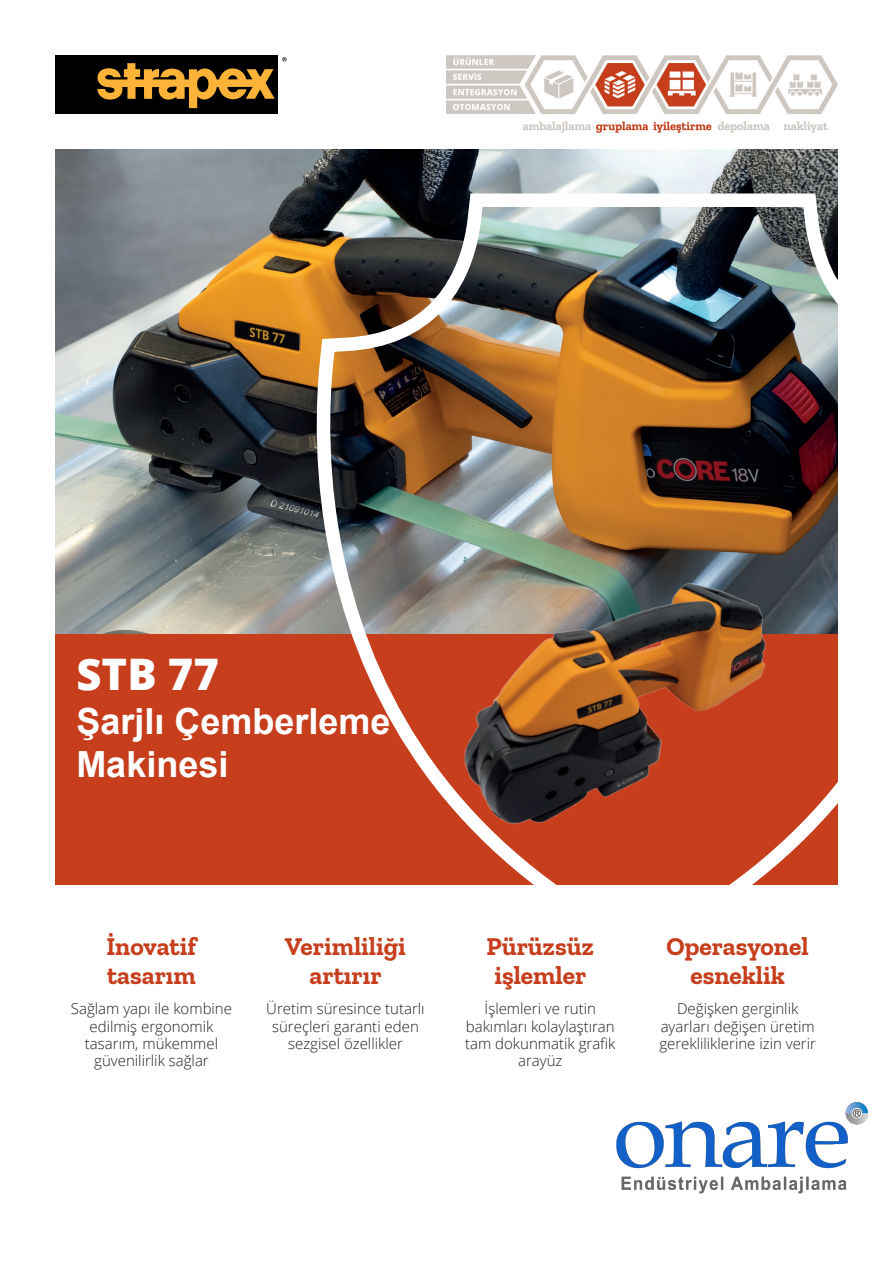
<style>
.page{position:relative;width:893px;height:1263px;background:#fff}
.page>*{position:absolute;margin:0;border:0;box-sizing:border-box;transform-origin:0 0}
.t1{font:800 43.5px "Open Sans";color:#fff}
.t2{font:700 36px/43.2px "Arial";color:#fff}
.t3{font:700 25.5px/28.5px "Zilla Slab";color:#c63e1c;text-align:center}
.t4{font:300 15px/17.2px "Open Sans";color:#231f20;text-align:center}
.t5{font:600 12.9px "Open Sans";color:#000001}
</style>
<div class="page">
<div style="left:55px;top:633px;width:783px;height:251px;background:#c63e1c"></div>
<img style="left:55px;top:150px;width:783px;height:484px">
<div style="left:55px;top:55px;width:223px;height:59px;background:#000001"></div>
<svg style="left:97px;top:63px;width:178px;height:45px"></svg>
<img style="left:303px;top:185px;width:535px;height:700px">
<img style="left:446px;top:56px;width:392px;height:77px">
<img style="left:616px;top:1102px;width:251px;height:91px">
<p class="t5" style="left:282px;top:53px;width:7px">®</p>
<h1 class="t1" style="left:77px;top:641px;width:144px">STB 77</h1>
<h2 class="t2" style="left:76px;top:700px;width:316px">Şarjlı Çemberleme<br>Makinesi</h2>
<h3 class="t3" style="left:106px;top:932px;width:91px;text-align:left">İnovatif tasarım</h3>
<h3 class="t3" style="left:285px;top:932px;width:122px">Verimliliği artırır</h3>
<h3 class="t3" style="left:487px;top:932px;width:109px">Pürüzsüz işlemler</h3>
<h3 class="t3" style="left:667px;top:932px;width:143px">Operasyonel esneklik</h3>
<p class="t4" style="left:71px;top:1000px;width:163px">Sağlam yapı ile kombine edilmiş ergonomik tasarım, mükemmel güvenilirlik sağlar</p>
<p class="t4" style="left:266px;top:1000px;width:160px">Üretim süresince tutarlı süreçleri garanti eden sezgisel özellikler</p>
<p class="t4" style="left:465px;top:1000px;width:152px">İşlemleri ve rutin bakımları kolaylaştıran tam dokunmatik grafik arayüz</p>
<p class="t4" style="left:659px;top:1000px;width:158px">Değişken gerginlik ayarları değişen üretim gerekliliklerine izin verir</p>
</div>
